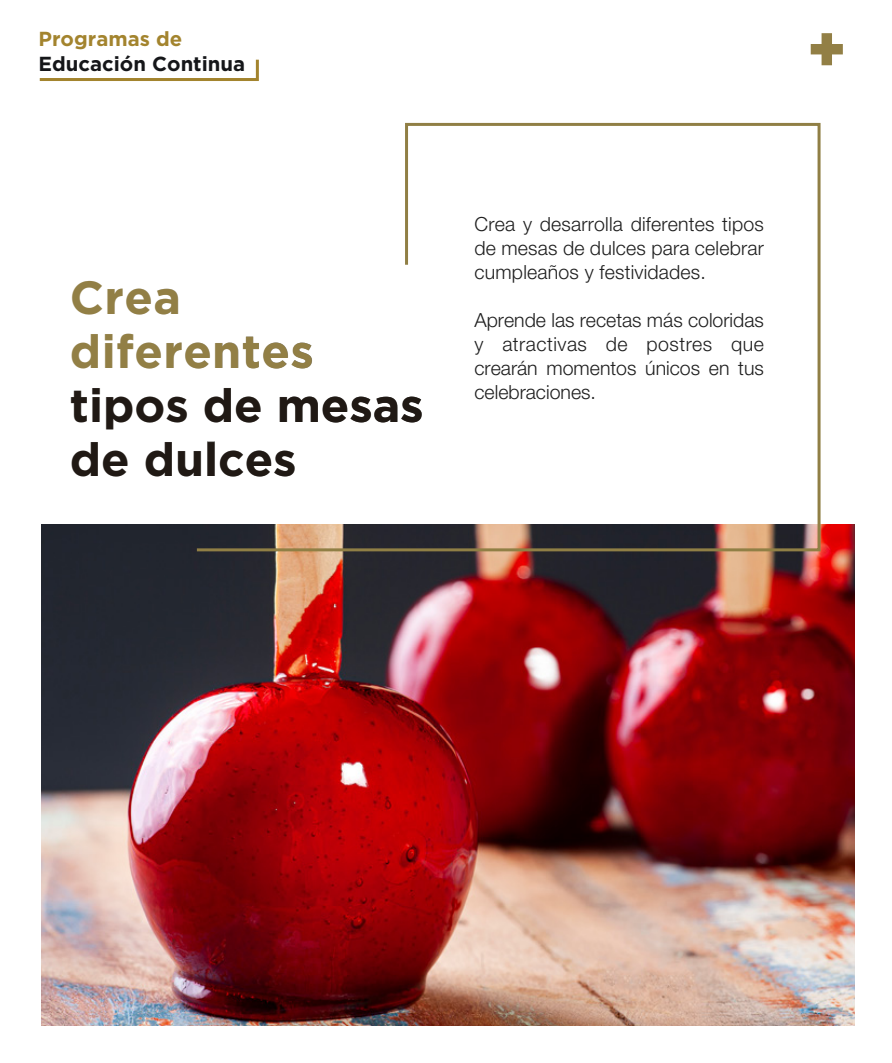
<style>
.page{position:relative;width:892px;height:1063px;background:#fff}
.page>*{position:absolute;margin:0;border:0;box-sizing:border-box;transform-origin:0 0}
.t1{font:700 46.5px/54px "Gotham";color:#201914}
.t2{font:700 46.5px/54px "Gotham";letter-spacing:.01em;color:#927f45}
.t3{font:700 20.25px "Gotham";color:#151619}
.t4{font:700 20.25px "Gotham";color:#a3842e}
.t5{font:300 19.5px/24px "Helvetica Neue LT Std";letter-spacing:.01em;color:#1e1e1e;text-align:justify}
</style>
<div class="page">
<img style="left:42px;top:525px;width:812px;height:500px">
<svg style="left:811px;top:33px;width:32px;height:32px"></svg>
<svg style="left:88px;top:281px;width:14px;height:33px"></svg>
<svg style="left:108px;top:288px;width:70px;height:26px"></svg>
<svg style="left:88px;top:334px;width:10px;height:34px"></svg>
<svg style="left:105px;top:334px;width:7px;height:34px"></svg>
<svg style="left:118px;top:334px;width:43px;height:34px"></svg>
<svg style="left:167px;top:342px;width:27px;height:26px"></svg>
<svg style="left:93px;top:388px;width:7px;height:34px"></svg>
<svg style="left:106px;top:396px;width:81px;height:33px"></svg>
<svg style="left:88px;top:442px;width:40px;height:34px"></svg>
<svg style="left:146px;top:442px;width:26px;height:34px"></svg>
<svg style="left:178px;top:451px;width:16px;height:25px"></svg>
<svg style="left:39px;top:59px;width:220px;height:22px"></svg>
<svg style="left:194px;top:122px;width:628px;height:431px"></svg>
<p class="t4" style="left:39px;top:27px;width:145px">Programas de</p>
<p class="t3" style="left:39px;top:52px;width:208px">Educación Continua</p>
<h1 class="t2" style="left:70px;top:269px;width:246px">Crea diferentes</h1>
<h1 class="t1" style="left:70px;top:377px;width:355px">tipos de mesas de dulces</h1>
<p class="t5" style="left:474px;top:212px;width:291px">Crea y desarrolla diferentes tipos de mesas de dulces para celebrar cumpleaños y festividades.</p>
<p class="t5" style="left:474px;top:308px;width:291px">Aprende las recetas más coloridas y atractivas de postres que crearán momentos únicos en tus celebraciones.</p>
</div>
